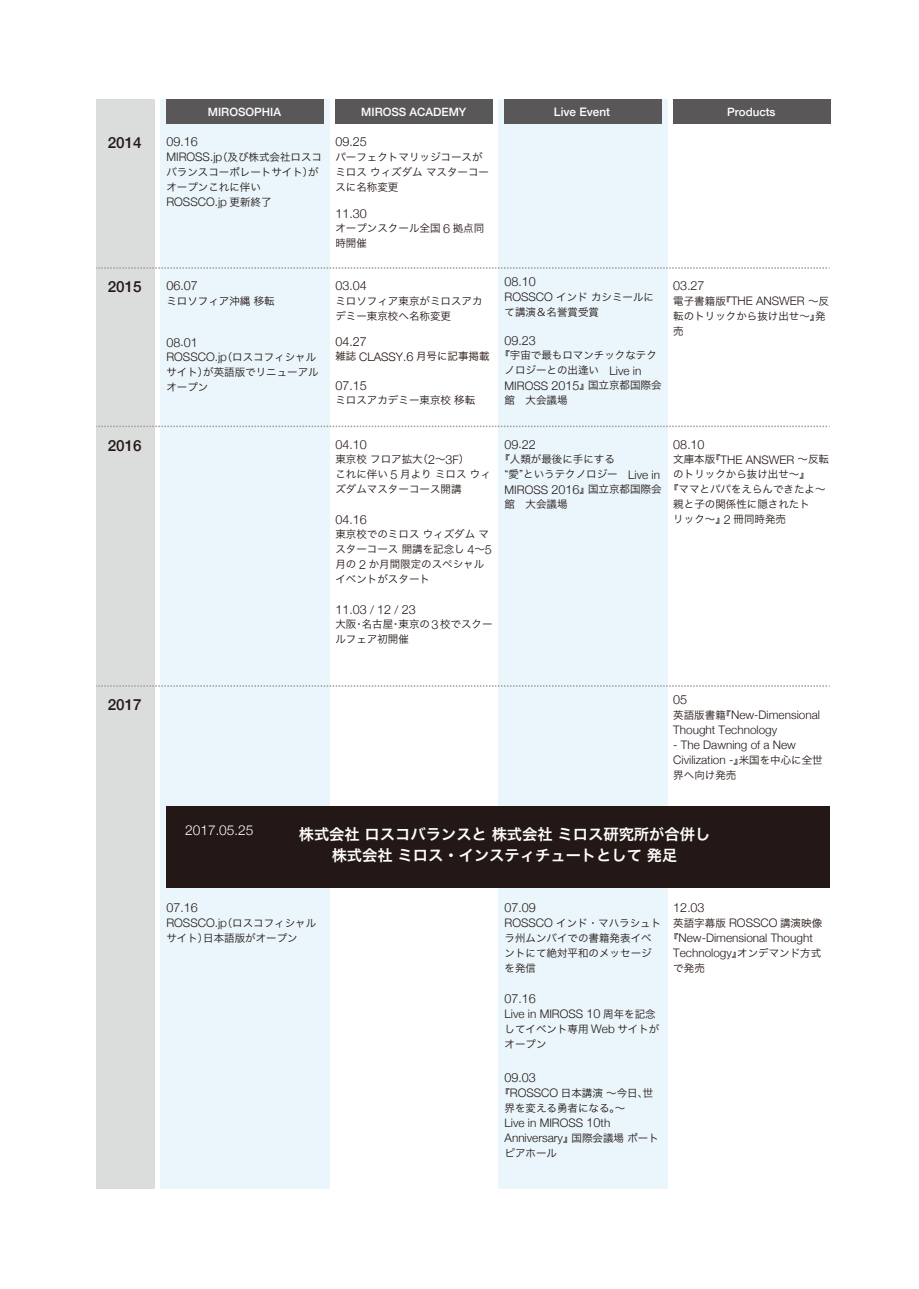
<style>
.page{position:relative;width:919px;height:1289px;background:#fff}
.page>*{position:absolute;margin:0;border:0;box-sizing:border-box;transform-origin:0 0}
.t1{font:15.3px/21.3px "Hira Kaku Pro N W6";color:#fff;text-align:center}
.t2{font:500 15.3px "Helvetica Neue";color:#231815}
.t3{font:300 13.8px "Helvetica Neue";color:#fff}
.t4{font:300 12.6px "Helvetica Neue";color:#231815}
.t5{font:300 12.6px "Helvetica Neue";color:#21110d}
.t6{font:300 11.7px/15px "Helvetica Neue";color:#231815}
.t7{font:500 11.7px "Helvetica Neue";color:#fff}
.t8{font:500 11.55px "Helvetica Neue";color:#fff}
.t9{font:10.5px/15px "Hira Kaku Pro N W3";color:#231815}
.t10{font:10.5px "Hira Kaku Pro N W3";color:#21110d}
.s1{font-size:11.7px}
.s2{font-family:"Helvetica Neue";font-weight:300;font-size:11.7px}
.s3{font-family:"Hira Kaku Pro N W3";font-weight:400;font-size:10.5px}
.s4{font-family:"Helvetica Neue";font-weight:300;font-size:12.6px}
.s5{color:#21110d}
.s6{font-family:"Hira Kaku Pro W3"}
.s7{font-size:12.9px}
.s8{font-size:12.6px}
</style>
<div class="page">
<div style="left:160px;top:100px;width:169px;height:1089px;background:#eaf6fb"></div>
<div style="left:498px;top:100px;width:169px;height:1089px;background:#eaf6fb"></div>
<div style="left:96px;top:100px;width:58px;height:1089px;background:#dbdcdc"></div>
<div style="left:166px;top:100px;width:157px;height:24px;background:#595757"></div>
<div style="left:335px;top:100px;width:157px;height:24px;background:#595757"></div>
<div style="left:504px;top:100px;width:157px;height:24px;background:#595757"></div>
<div style="left:673px;top:100px;width:157px;height:24px;background:#595757"></div>
<svg style="left:96px;top:267px;width:733px;height:2px"></svg>
<svg style="left:96px;top:425px;width:733px;height:2px"></svg>
<svg style="left:96px;top:685px;width:733px;height:1px"></svg>
<div style="left:166px;top:806px;width:663px;height:81px;background:#231815"></div>
<p class="t8" style="left:208px;top:102px;width:75px">MIROSOPHIA</p>
<p class="t8" style="left:361px;top:102px;width:107px">MIROSS ACADEMY</p>
<p class="t7" style="left:554px;top:102px;width:58px">Live Event</p>
<p class="t8" style="left:727px;top:102px;width:50px">Products</p>
<h1 class="t2" style="left:108px;top:131px;width:35px">2014</h1>
<p class="t4" style="left:166px;top:132px;width:33px">09<span class="s1">.</span>16</p>
<p class="t9" style="left:166px;top:149px;width:157px"><span class="s2">MIROSS.jp</span>（及び株式会社ロスコバランスコーポレートサイト）がオープンこれに伴い</p>
<p class="t6" style="left:166px;top:194px;width:107px">ROSSCO.jp <span class="s3">更新終了</span></p>
<p class="t4" style="left:335px;top:132px;width:33px">09<span class="s1">.</span>25</p>
<p class="t9" style="left:335px;top:149px;width:155px">パーフェクトマリッジコースがミロスウィズダムマスターコースに名称変更</p>
<p class="t4" style="left:335px;top:203px;width:33px">11<span class="s1">.</span>30</p>
<p class="t9" style="left:335px;top:220px;width:150px">オープンスクール全国 <span class="s4">6</span> 拠点同時開催</p>
<h1 class="t2" style="left:108px;top:274px;width:35px">2015</h1>
<h1 class="t2" style="left:108px;top:433px;width:35px">2016</h1>
<p class="t5" style="left:166px;top:275px;width:33px">06<span class="s1">.</span>07</p>
<p class="t10" style="left:166px;top:291px;width:110px">ミロソフィア沖縄移転</p>
<p class="t4" style="left:166px;top:332px;width:33px">08<span class="s1">.</span>01</p>
<p class="t6" style="left:166px;top:349px;width:151px">ROSSCO.jp<span class="s3">（ロスコフィシャル</span></p>
<p class="t9" style="left:166px;top:364px;width:154px">サイト）が英語版でリニューアルオープン</p>
<p class="t4" style="left:335px;top:275px;width:33px">03<span class="s1">.</span>04</p>
<p class="t9" style="left:335px;top:292px;width:149px">ミロソフィア東京がミロスアカデミー東京校へ名称変更</p>
<p class="t5" style="left:335px;top:331px;width:33px">04<span class="s1">.</span>27</p>
<p class="t10" style="left:335px;top:347px;width:156px">雑誌 <span class="s2">CLASSY.</span><span class="s4">6</span> 月号に記事掲載</p>
<p class="t5" style="left:335px;top:375px;width:33px">07<span class="s1">.</span>15</p>
<p class="t9" style="left:335px;top:392px;width:141px">ミロスアカデミー東京校<span class="s5">移転</span></p>
<p class="t4" style="left:335px;top:434px;width:33px">04<span class="s1">.</span>10</p>
<p class="t9" style="left:335px;top:451px;width:157px">東京校フロア拡大（<span class="s4">2</span>～<span class="s4">3</span><span class="s2">F</span>）<br>これに伴い <span class="s4">5</span> 月よりミロスウィズダムマスターコース開講</p>
<p class="t4" style="left:335px;top:509px;width:33px">04<span class="s1">.</span>16</p>
<p class="t9" style="left:335px;top:526px;width:158px">東京校でのミロスウィズダムマスターコース開講を記念し <span class="s4">4</span>～<span class="s4">5</span>月の <span class="s4">2</span> か月間限定のスペシャルイベントがスタート</p>
<p class="t4" style="left:335px;top:599px;width:82px">11<span class="s1">.</span>03 <span class="s1">/</span> 12 <span class="s1">/</span> 23</p>
<p class="t9" style="left:335px;top:616px;width:159px">大阪・名古屋・東京の<span class="s4">3</span>校でスクールフェア初開催</p>
<p class="t4" style="left:504px;top:271px;width:33px">08<span class="s1">.</span>10</p>
<p class="t9" style="left:504px;top:288px;width:151px"><span class="s2">ROSSCO</span> インドカシミールにて講演<span class="s6">＆</span>名誉賞受賞</p>
<p class="t4" style="left:504px;top:330px;width:33px">09<span class="s1">.</span>23</p>
<p class="t9" style="left:504px;top:347px;width:158px;text-indent:-5px">『宇宙で最もロマンチックなテクノロジーとの出逢い　<span class="s2">Live in<br>MIROSS</span> <span class="s4">2015</span>』国立京都国際会館　大会議場</p>
<p class="t4" style="left:504px;top:434px;width:33px">09<span class="s1">.</span>22</p>
<p class="t9" style="left:504px;top:451px;width:158px;text-indent:-5px">『人類が最後に手にする<br>“愛”というテクノロジー　<span class="s2">Live in<br>MIROSS</span> <span class="s4">2016</span>』国立京都国際会館　大会議場</p>
<p class="t4" style="left:673px;top:275px;width:33px">03<span class="s1">.</span>27</p>
<p class="t6" style="left:673px;top:292px;width:157px"><span class="s3">電子書籍版『</span>THE ANSWER <span class="s3">～反</span></p>
<p class="t9" style="left:673px;top:307px;width:154px">転のトリックから抜け出せ～』発売</p>
<p class="t4" style="left:673px;top:434px;width:33px">08<span class="s1">.</span>10</p>
<p class="t6" style="left:673px;top:451px;width:157px"><span class="s3">文庫本版『</span>THE ANSWER <span class="s3">～反転</span></p>
<p class="t9" style="left:673px;top:466px;width:138px">のトリックから抜け出せ～』</p>
<p class="t9" style="left:668px;top:481px;width:159px">『ママとパパをえらんできたよ～</p>
<p class="t9" style="left:673px;top:496px;width:138px">親と子の関係性に隠されたト</p>
<p class="t9" style="left:673px;top:511px;width:114px">リック～』<span class="s4">2</span> 冊同時発売</p>
<h1 class="t2" style="left:108px;top:692px;width:35px">2017</h1>
<p class="t4" style="left:673px;top:689px;width:16px">05</p>
<p class="t6" style="left:673px;top:707px;width:148px"><span class="s3">英語版書籍『</span>New-Dimensional<br>Thought Technology</p>
<p class="t6" style="left:673px;top:737px;width:151px">- The Dawning of a New<br>Civilization -<span class="s3">』米国を中心に全世</span></p>
<p class="t9" style="left:673px;top:766px;width:64px">界へ向け発売</p>
<h2 class="t3" style="left:185px;top:818px;width:70px">2017<span class="s7">.</span>05<span class="s7">.</span>25</h2>
<h1 class="t1" style="left:299px;top:823px;width:413px">株式会社ロスコバランスと株式会社ミロス研究所が合併し株式会社ミロス・インスティチュートとして発足</h1>
<p class="t4" style="left:166px;top:897px;width:33px">07<span class="s1">.</span>16</p>
<p class="t6" style="left:166px;top:914px;width:151px">ROSSCO.jp<span class="s3">（ロスコフィシャル</span></p>
<p class="t9" style="left:166px;top:929px;width:133px">サイト）日本語版がオープン</p>
<p class="t4" style="left:504px;top:897px;width:33px">07<span class="s1">.</span>09</p>
<p class="t9" style="left:504px;top:914px;width:158px"><span class="s2">ROSSCO</span> インド・マハラシュトラ州ムンバイでの書籍発表イベントにて絶対平和のメッセージを発信</p>
<p class="t4" style="left:504px;top:988px;width:33px">07<span class="s1">.</span>16</p>
<p class="t6" style="left:504px;top:1005px;width:153px">Live in MIROSS <span class="s8">10</span> <span class="s3">周年を記念</span></p>
<p class="t9" style="left:504px;top:1020px;width:156px">してイベント専用 <span class="s2">Web</span> サイトがオープン</p>
<p class="t4" style="left:673px;top:897px;width:33px">12<span class="s1">.</span>03</p>
<p class="t9" style="left:673px;top:914px;width:150px">英語字幕版 <span class="s2">ROSSCO</span> 講演映像</p>
<p class="t6" style="left:673px;top:929px;width:149px;text-indent:-5px"><span class="s3">『</span>New-Dimensional Thought<br>Technology<span class="s3">』オンデマンド方式</span></p>
<p class="t9" style="left:673px;top:959px;width:33px">で発売</p>
<p class="t4" style="left:504px;top:1067px;width:33px">09<span class="s1">.</span>03</p>
<p class="t9" style="left:504px;top:1084px;width:150px;text-indent:-5px">『<span class="s2">ROSSCO</span> 日本講演～今日、世界を変える勇者になる。～</p>
<p class="t6" style="left:504px;top:1114px;width:156px">Live in MIROSS <span class="s8">10</span>th<br>Anniversary<span class="s3">』国際会議場ポート</span></p>
<p class="t9" style="left:504px;top:1144px;width:54px">ピアホール</p>
</div>
